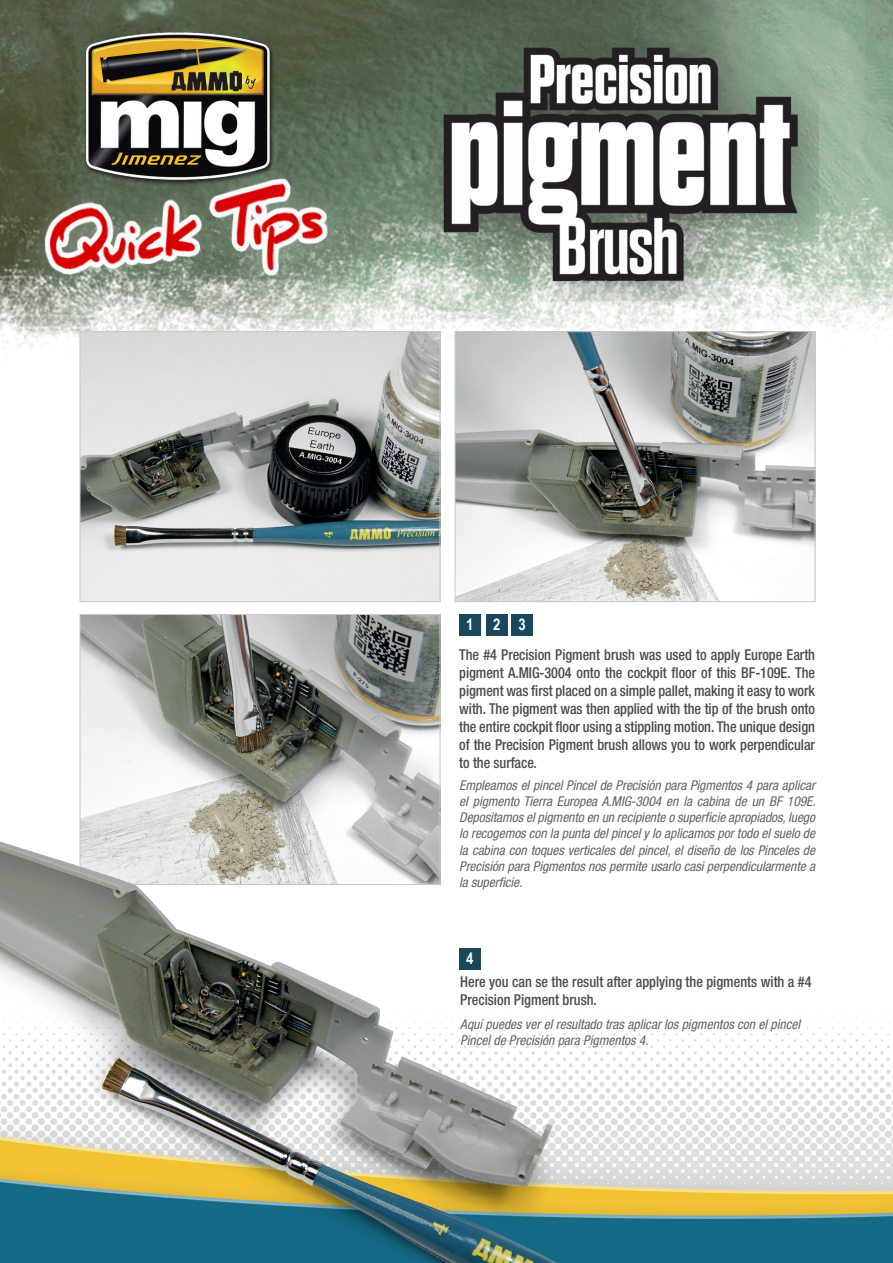
<style>
.page{position:relative;width:893px;height:1263px;background:#fff}
.page>*{position:absolute;margin:0;border:0;box-sizing:border-box;transform-origin:0 0}
.t1{font:700 16.05px "Arial Narrow";color:#fff}
.t2{font:500 condensed 15px/18px "Helvetica Neue LT Std";color:#4b4c4d;text-align:justify;scale:.95 1}
.t3{font:italic condensed 13.5px/16.2px "Helvetica Neue LT Std";color:#636366;text-align:justify}
</style>
<div class="page">
<img style="left:0;top:0;width:893px;height:646px">
<img style="left:79px;top:664px;width:814px;height:599px">
<img style="left:82px;top:616px;width:356px;height:158px">
<div style="left:459px;top:614px;width:21px;height:22px;background:#19485c"></div>
<div style="left:486px;top:614px;width:21px;height:22px;background:#19485c"></div>
<div style="left:512px;top:614px;width:21px;height:22px;background:#19485c"></div>
<img style="left:61px;top:11px;width:231px;height:157px">
<img style="left:21px;top:168px;width:333px;height:133px">
<img style="left:82px;top:333px;width:356px;height:267px">
<div style="left:80px;top:331px;width:360px;height:271px;border:1px solid #c7c8ca"></div>
<img style="left:457px;top:333px;width:356px;height:267px">
<div style="left:455px;top:331px;width:360px;height:271px;border:1px solid #c7c8ca"></div>
<img style="left:414px;top:32px;width:405px;height:269px">
<img style="left:79px;top:774px;width:481px;height:31px">
<img style="left:0;top:805px;width:560px;height:458px">
<div style="left:459px;top:948px;width:21px;height:21px;background:#19485c"></div>
<p class="t1" style="left:466px;top:612px;width:61px">123</p>
<p class="t2" style="left:459px;top:645px;width:376px">The #4 Precision Pigment brush was used to apply Europe Earth pigment A.MIG-3004 onto the cockpit floor of this BF-109E. The pigment was first placed on a simple pallet, making it easy to work with. The pigment was then applied with the tip of the brush onto the entire cockpit floor using a stippling motion. The unique design of the Precision Pigment brush allows you to work perpendicular to the surface.</p>
<p class="t3" style="left:459px;top:777px;width:358px">Empleamos el pincel Pincel de Precisión para Pigmentos 4 para aplicar el pigmento Tierra Europea A.MIG-3004 en la cabina de un BF 109E.<br>Depositamos el pigmento en un recipiente o superficie apropiados, luego lo recogemos con la punta del pincel y lo aplicamos por todo el suelo de la cabina con toques verticales del pincel, el diseño de los Pinceles de Precisión para Pigmentos nos permite usarlo casi perpendicularmente a la superficie.</p>
<p class="t1" style="left:466px;top:946px;width:9px">4</p>
<p class="t2" style="left:460px;top:973px;width:371px">Here you can se the result after applying the pigments with a #4<br>Precision Pigment brush.</p>
<p class="t3" style="left:460px;top:1016px;width:341px">Aquí puedes ver el resultado tras aplicar los pigmentos con el pincel<br>Pincel de Precisión para Pigmentos 4.</p>
</div>
